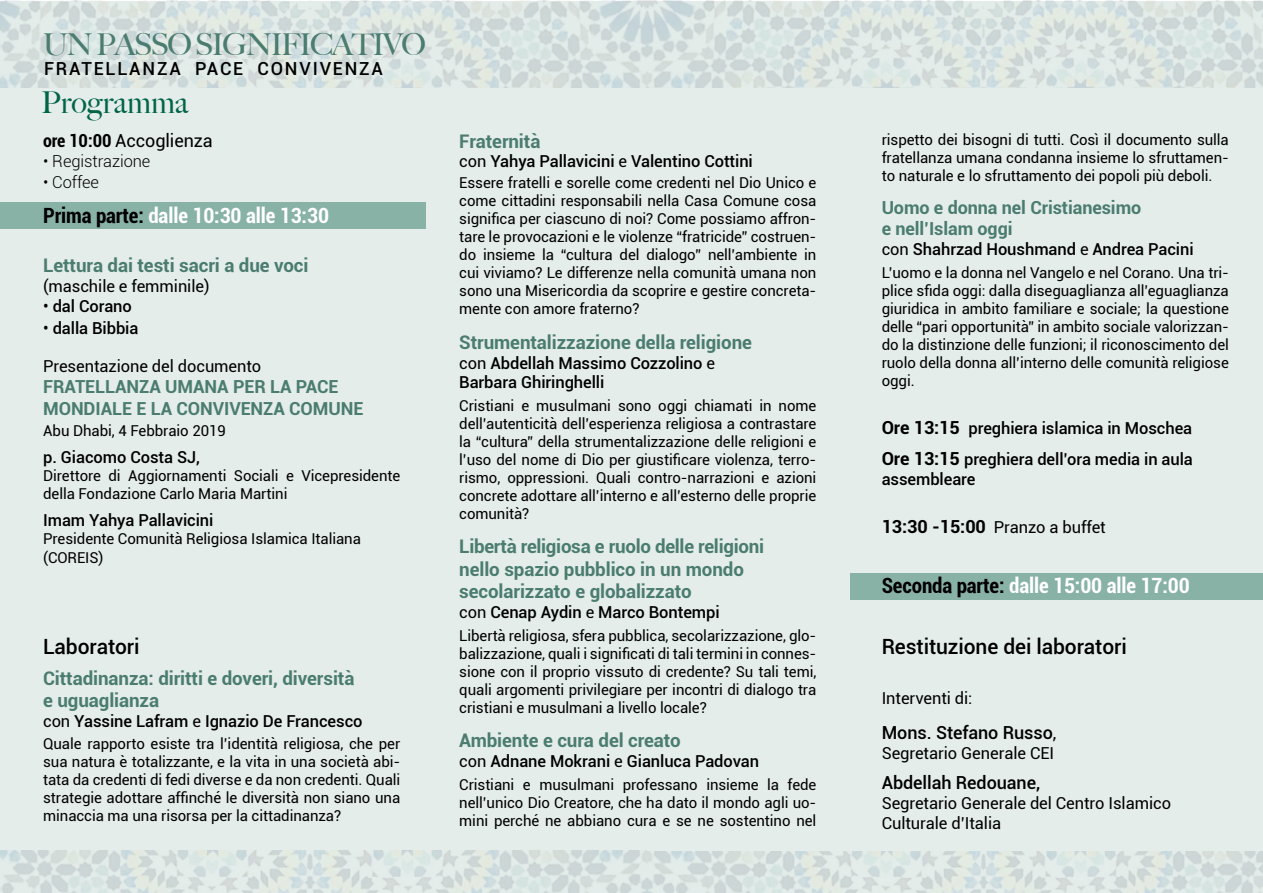
<style>
.page{position:relative;width:1263px;height:893px;background:#fff}
.page>*{position:absolute;margin:0;border:0;box-sizing:border-box;transform-origin:0 0}
.t1{font:500 30.15px "Big Caslon";letter-spacing:-.05em;color:#4b7c70}
.t2{font:500 30.15px "Big Caslon";color:#006447}
.t3{font:700 condensed 21px "Roboto";letter-spacing:-.005em;color:#fff}
.t4{font:500 21px "Roboto";color:#000}
.t5{font:700 18.75px/22.5px "Roboto";letter-spacing:-.005em;color:#4b7c70}
.t6{font:700 18px/21.6px "Roboto";letter-spacing:-.005em;color:#4b7c70}
.t7{font:500 18px "Roboto";letter-spacing:.1em;color:#000}
.t8{font:18px "Roboto";color:#000}
.t9{font:500 16.5px/19.8px "Roboto";letter-spacing:-.005em;color:#000}
.t10{font:16.5px/19.8px "Roboto";letter-spacing:-.005em;color:#000}
.t11{font:300 16.5px "Roboto";letter-spacing:-.005em;color:#000}
.t12{font:15px/18px "Roboto";letter-spacing:-.005em;color:#000;text-align:justify}
.s1{font-weight:700;font-stretch:condensed}
.s2{color:#000}
.s3{font-weight:400}
.s4{font-weight:700;font-size:18px}
</style>
<div class="page">
<div style="left:0;top:2px;width:1263px;height:891px;background:#e4edea"></div>
<img style="left:0;top:0;width:1263px;height:88px">
<img style="left:0;top:850px;width:1263px;height:43px">
<div style="left:0;top:202px;width:425px;height:27px;background:#88b2a6"></div>
<div style="left:850px;top:573px;width:413px;height:26px;background:#88b2a6"></div>
<h1 class="t1" style="left:43px;top:27px;width:385px">UN PASSO SIGNIFICATIVO</h1>
<p class="t7" style="left:44px;top:56px;width:340px">Fratellanza Pace Convivenza</p>
<h1 class="t2" style="left:41px;top:85px;width:149px">Programma</h1>
<p class="t8" style="left:43px;top:128px;width:171px"><span class="s1">ore 10:00</span> Accoglienza</p>
<p class="t11" style="left:43px;top:149px;width:109px">• Registrazione</p>
<p class="t11" style="left:43px;top:171px;width:57px">• Coffee</p>
<h2 class="t3" style="left:43px;top:200px;width:287px"><span class="s2">Prima parte:</span> dalle 10:30 alle 13:30</h2>
<p class="t5" style="left:43px;top:254px;width:267px">Lettura dai testi sacri a due voci</p>
<p class="t10" style="left:43px;top:276px;width:168px">(maschile e femminile)</p>
<p class="t9" style="left:43px;top:296px;width:90px"><span class="s3">•</span> dal Corano</p>
<p class="t9" style="left:43px;top:317px;width:97px"><span class="s3">•</span> dalla Bibbia</p>
<p class="t10" style="left:43px;top:355px;width:220px">Presentazione del documento</p>
<p class="t6" style="left:43px;top:375px;width:22px">FRATELLAN</p>
<p class="t6" style="left:139px;top:375px;width:67px">ZA UMANA</p>
<p class="t6" style="left:233px;top:375px;width:85px">PER LA PACE</p>
<p class="t6" style="left:43px;top:397px;width:62px">MONDIALE</p>
<p class="t6" style="left:136px;top:397px;width:52px">ELA CONVIVEN</p>
<p class="t6" style="left:263px;top:397px;width:78px">ZA COMUNE</p>
<p class="t12" style="left:43px;top:422px;width:184px">Abu Dhabi, 4 Febbraio 2019</p>
<p class="t9" style="left:43px;top:447px;width:158px">p. Giacomo Costa SJ,</p>
<p class="t12" style="left:43px;top:467px;width:359px">Direttore di Aggiornamenti Sociali e Vicepresidente della Fondazione Carlo Maria Martini</p>
<p class="t9" style="left:43px;top:510px;width:172px">I mam Yahya Pallavicini</p>
<p class="t12" style="left:43px;top:530px;width:319px">Presidente Comunità Religiosa Islamica Italiana (COREI S)</p>
<h2 class="t4" style="left:43px;top:631px;width:98px">Laboratori</h2>
<p class="t5" style="left:43px;top:667px;width:313px;line-height:21.6px">Cittadinanza: diritti e doveri, diversità e uguaglianza</p>
<p class="t9" style="left:43px;top:710px;width:321px"><span class="s3">con</span> Yassine Lafram <span class="s3">e</span> I gnazio De Francesco</p>
<p class="t12" style="left:43px;top:734px;width:359px">Quale rapporto esiste tra l’identità religiosa, che per sua natura è totalizzante, e la vita in una società abi&shy;tata da credenti di fedi diverse e da non credenti. Quali strategie adottare affinché le diversità non siano una minaccia ma una risorsa per la cittadinanza?</p>
<p class="t5" style="left:459px;top:129px;width:83px">Fraternità</p>
<p class="t9" style="left:459px;top:151px;width:295px"><span class="s3">con</span> Yahya Pallavicini <span class="s3">e</span> Valentino Cottini</p>
<p class="t12" style="left:459px;top:173px;width:359px">Essere fratelli e sorelle come credenti nel Dio Unico e come cittadini responsabili nella Casa Comune cosa significa per ciascuno di noi? Come possiamo affron&shy;tare le provocazioni e le violenze “fratricide” costruen&shy;do insieme la “cultura del dialogo” nell’ambiente in cui viviamo? Le differenze nella comunità umana non sono una M isericordia da scoprire e gestire concreta&shy;mente con amore fraterno?</p>
<p class="t5" style="left:459px;top:330px;width:294px">Strumentalizzazione della religione</p>
<p class="t9" style="left:459px;top:352px;width:257px"><span class="s3">con</span> Abdellah Massimo Cozzolino <span class="s3">e<br></span>Barbara Ghiringhelli</p>
<p class="t12" style="left:459px;top:396px;width:359px">Cristiani e musulmani sono oggi chiamati in nome dell’autenticità dell’esperienza religiosa a contrastare la “cultura” della strumentalizzazione delle religioni e l’uso del nome di Dio per giustificare violenza, terro&shy;rismo, oppressioni. Quali contro-narrazioni e azioni concrete adottare all’interno e all’esterno delle proprie comunità?</p>
<p class="t5" style="left:459px;top:535px;width:306px">Libertà religiosa e ruolo delle religioni nello spazio pubblico in un mondo secolarizzato e globalizzato</p>
<p class="t9" style="left:459px;top:602px;width:262px"><span class="s3">con</span> Cenap Aydin <span class="s3">e</span> Marco Bontempi</p>
<p class="t12" style="left:459px;top:626px;width:359px">Libertà religiosa, sfera pubblica, secolarizzazione, glo&shy;balizzazione, quali i significati di tali termini in connes&shy;sione con il proprio vissuto di credente? Su tali temi, quali argomenti privilegiare per incontri di dialogo tra cristiani e musulmani a livello locale?</p>
<p class="t5" style="left:459px;top:729px;width:223px">Ambiente e cura del creato</p>
<p class="t9" style="left:459px;top:751px;width:301px"><span class="s3">con</span> Adnane Mokrani <span class="s3">e</span> Gianluca Padovan</p>
<p class="t12" style="left:459px;top:775px;width:359px">Cristiani e musulmani professano insieme la fede nell’unico Dio Creatore, che ha dato il mondo agli uo&shy;mini perché ne abbiano cura e se ne sostentino nel</p>
<p class="t12" style="left:882px;top:130px;width:349px">rispetto dei bisogni di tutti. Così il documento sulla fratellanza umana condanna insieme lo sfruttamen&shy;to naturale e lo sfruttamento dei popoli più deboli.</p>
<p class="t6" style="left:882px;top:196px;width:261px">Uomo e donna nel Cristianesimo e nell’Islam oggi</p>
<p class="t9" style="left:882px;top:239px;width:313px"><span class="s3">con</span> Shahrzad Houshmand <span class="s3">e</span> Andrea Pacini</p>
<p class="t12" style="left:882px;top:263px;width:349px">L’uomo e la donna nel Vangelo e nel Corano. Una tri&shy;plice sfida oggi: dalla diseguaglianza all’eguaglianza giuridica in ambito familiare e sociale; la questione delle “pari opportunità” in ambito sociale valorizzan&shy;do la distinzione delle funzioni; il riconoscimento del ruolo della donna all’interno delle comunità religiose oggi.</p>
<p class="t9" style="left:882px;top:412px;width:313px;line-height:30.6px"><span class="s4">Ore 13:15</span> preghiera islamica in Moschea<br><span class="s4">Ore 13:15</span> preghiera dell’ora media in aula</p>
<p class="t9" style="left:882px;top:468px;width:95px">assembleare</p>
<p class="t10" style="left:882px;top:517px;width:226px"><span class="s4">13:30 -15:00</span> Pranzo a buffet</p>
<h2 class="t3" style="left:882px;top:571px;width:310px"><span class="s2">Seconda parte:</span> dalle 15:00 alle 17:00</h2>
<h2 class="t4" style="left:882px;top:632px;width:247px">Restituzione dei laboratori</h2>
<p class="t10" style="left:882px;top:688px;width:92px">I nterventi di:</p>
<p class="t7" style="left:882px;top:720px;width:176px">Mons. Stefano Russo<span class="s3">,</span></p>
<p class="t10" style="left:882px;top:742px;width:171px">Segretario Generale CEI</p>
<p class="t7" style="left:882px;top:770px;width:160px">Abdellah Redouane,</p>
<p class="t10" style="left:882px;top:793px;width:291px">Segretario Generale del Centro I slamico<br>Culturale d’Italia</p>
</div>
